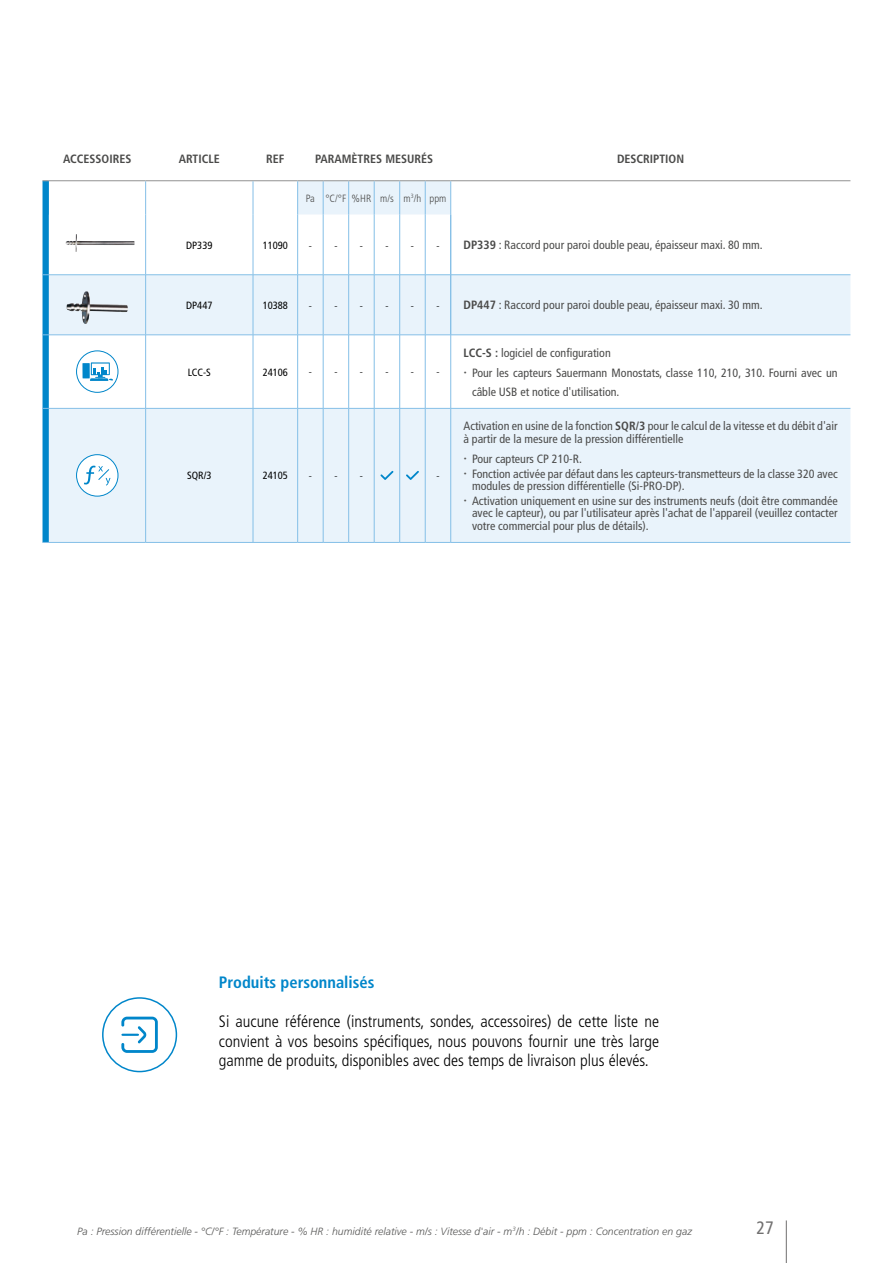
<style>
.page{position:relative;width:893px;height:1263px;background:#fff}
.page>*{position:absolute;margin:0;border:0;box-sizing:border-box;transform-origin:0 0}
.t1{font:condensed 18px "Frutiger LT Std";color:#706f6f}
.t2{font:300 condensed 16.5px/19.5px "Frutiger LT Std";color:#000;text-align:justify}
.t3{font:700 condensed 16.5px "Frutiger LT Std";color:#0086ca}
.t4{font:condensed 12px/12.5px "Frutiger LT Std";color:#4a4a49}
.t5{font:700 condensed 12px "Frutiger LT Std";color:#4a4a49}
.t6{font:italic 300 10.5px "Frutiger LT Std";color:#575756}
.t7{font:condensed 10.5px "Frutiger LT Std";color:#000}
.t8{font:10.5px "Minion Pro";color:#000}
.t9{font:300 condensed 10.5px "Frutiger LT Std";color:#4a4a49}
.s1{font-weight:700}
.s2{font-size:15px;color:#575756}
</style>
<div class="page">
<hr style="left:786px;top:1220px;width:1px;height:43px;background:#706f6f">
<svg style="left:49px;top:181px;width:801px;height:361px;fill:#e9f3fb"></svg>
<svg style="left:49px;top:215px;width:801px;height:193px"></svg>
<div style="left:451px;top:335px;width:399px;height:73px;background:#fff"></div>
<hr style="left:297px;top:215px;width:1px;height:60px;background:#84bfe7">
<hr style="left:297px;top:275px;width:1px;height:60px;background:#84bfe7">
<hr style="left:253px;top:274px;width:45px;height:1px;background:#84bfe7">
<hr style="left:253px;top:275px;width:1px;height:60px;background:#84bfe7">
<hr style="left:253px;top:335px;width:45px;height:1px;background:#84bfe7">
<hr style="left:253px;top:215px;width:1px;height:60px;background:#84bfe7">
<hr style="left:49px;top:180px;width:97px;height:1px;background:#9e9e9e">
<hr style="left:146px;top:180px;width:107px;height:1px;background:#9e9e9e">
<hr style="left:253px;top:180px;width:45px;height:1px;background:#9e9e9e">
<hr style="left:451px;top:180px;width:399px;height:1px;background:#9e9e9e">
<hr style="left:323px;top:181px;width:1px;height:34px;background:#84bfe7">
<hr style="left:348px;top:181px;width:1px;height:34px;background:#84bfe7">
<hr style="left:374px;top:181px;width:1px;height:34px;background:#84bfe7">
<hr style="left:399px;top:181px;width:1px;height:34px;background:#84bfe7">
<hr style="left:425px;top:181px;width:1px;height:34px;background:#84bfe7">
<hr style="left:450px;top:181px;width:1px;height:34px;background:#84bfe7">
<hr style="left:145px;top:215px;width:1px;height:60px;background:#84bfe7">
<hr style="left:323px;top:215px;width:1px;height:60px;background:#84bfe7">
<hr style="left:348px;top:215px;width:1px;height:60px;background:#84bfe7">
<hr style="left:374px;top:215px;width:1px;height:60px;background:#84bfe7">
<hr style="left:399px;top:215px;width:1px;height:60px;background:#84bfe7">
<hr style="left:425px;top:215px;width:1px;height:60px;background:#84bfe7">
<hr style="left:49px;top:274px;width:97px;height:1px;background:#84bfe7">
<hr style="left:146px;top:274px;width:107px;height:1px;background:#84bfe7">
<hr style="left:145px;top:275px;width:1px;height:60px;background:#84bfe7">
<hr style="left:323px;top:275px;width:1px;height:60px;background:#84bfe7">
<hr style="left:348px;top:275px;width:1px;height:60px;background:#84bfe7">
<hr style="left:374px;top:275px;width:1px;height:60px;background:#84bfe7">
<hr style="left:399px;top:275px;width:1px;height:60px;background:#84bfe7">
<svg style="left:298px;top:274px;width:152px;height:1px"></svg>
<hr style="left:425px;top:275px;width:1px;height:60px;background:#84bfe7">
<hr style="left:451px;top:274px;width:399px;height:1px;background:#84bfe7">
<hr style="left:49px;top:335px;width:97px;height:1px;background:#84bfe7">
<hr style="left:146px;top:335px;width:107px;height:1px;background:#84bfe7">
<svg style="left:298px;top:335px;width:152px;height:1px"></svg>
<hr style="left:450px;top:215px;width:1px;height:60px;background:#84bfe7">
<hr style="left:451px;top:215px;width:1px;height:60px;background:#84bfe7">
<hr style="left:450px;top:275px;width:1px;height:60px;background:#84bfe7">
<hr style="left:451px;top:275px;width:1px;height:60px;background:#84bfe7">
<hr style="left:145px;top:335px;width:1px;height:73px;background:#84bfe7">
<hr style="left:253px;top:335px;width:1px;height:73px;background:#84bfe7">
<hr style="left:297px;top:335px;width:1px;height:73px;background:#84bfe7">
<hr style="left:323px;top:335px;width:1px;height:73px;background:#84bfe7">
<hr style="left:348px;top:335px;width:1px;height:73px;background:#84bfe7">
<hr style="left:374px;top:335px;width:1px;height:73px;background:#84bfe7">
<hr style="left:399px;top:335px;width:1px;height:73px;background:#84bfe7">
<hr style="left:425px;top:335px;width:1px;height:73px;background:#84bfe7">
<hr style="left:49px;top:408px;width:97px;height:1px;background:#84bfe7">
<hr style="left:146px;top:408px;width:107px;height:1px;background:#84bfe7">
<hr style="left:145px;top:409px;width:1px;height:133px;background:#84bfe7">
<hr style="left:253px;top:408px;width:45px;height:1px;background:#84bfe7">
<hr style="left:253px;top:409px;width:1px;height:133px;background:#84bfe7">
<hr style="left:297px;top:409px;width:1px;height:133px;background:#84bfe7">
<hr style="left:323px;top:409px;width:1px;height:133px;background:#84bfe7">
<hr style="left:348px;top:409px;width:1px;height:133px;background:#84bfe7">
<hr style="left:374px;top:409px;width:1px;height:133px;background:#84bfe7">
<hr style="left:399px;top:409px;width:1px;height:133px;background:#84bfe7">
<svg style="left:298px;top:408px;width:153px;height:1px"></svg>
<hr style="left:425px;top:409px;width:1px;height:133px;background:#84bfe7">
<svg style="left:43px;top:180px;width:6px;height:363px;background:#098acb"></svg>
<hr style="left:49px;top:542px;width:97px;height:1px;background:#84bfe7">
<hr style="left:146px;top:542px;width:107px;height:1px;background:#84bfe7">
<hr style="left:253px;top:542px;width:45px;height:1px;background:#84bfe7">
<svg style="left:298px;top:542px;width:153px;height:1px"></svg>
<hr style="left:145px;top:181px;width:1px;height:34px;background:#84bfe7">
<hr style="left:253px;top:181px;width:1px;height:34px;background:#84bfe7">
<svg style="left:298px;top:180px;width:153px;height:1px"></svg>
<hr style="left:297px;top:181px;width:1px;height:34px;background:#84bfe7">
<hr style="left:451px;top:335px;width:399px;height:1px;background:#84bfe7">
<hr style="left:450px;top:335px;width:1px;height:73px;background:#84bfe7">
<hr style="left:451px;top:408px;width:399px;height:1px;background:#84bfe7">
<hr style="left:450px;top:409px;width:1px;height:133px;background:#84bfe7">
<hr style="left:451px;top:542px;width:399px;height:1px;background:#84bfe7">
<img style="left:66px;top:234px;width:69px;height:18px">
<img style="left:66px;top:291px;width:62px;height:33px">
<div style="left:77px;top:351px;width:41px;height:41px;background:#fff;border-radius:50%"></div>
<div style="left:76px;top:350px;width:42px;height:43px;border:1px solid #0086ca;border-radius:50%"></div>
<svg style="left:82px;top:362px;width:31px;height:19px"></svg>
<div style="left:77px;top:455px;width:41px;height:41px;background:#fff;border-radius:50%"></div>
<div style="left:76px;top:454px;width:42px;height:42px;border:1px solid #0086ca;border-radius:50%"></div>
<svg style="left:84px;top:466px;width:27px;height:19px"></svg>
<svg style="left:380px;top:471px;width:13px;height:9px"></svg>
<svg style="left:406px;top:471px;width:13px;height:9px"></svg>
<div style="left:102px;top:997px;width:75px;height:75px;border:2px solid #0086ca;border-radius:50%"></div>
<svg style="left:121px;top:1017px;width:37px;height:36px"></svg>
<p class="t5" style="left:63px;top:152px;width:70px">ACCESSOIRES</p>
<p class="t5" style="left:179px;top:152px;width:42px">ARTICLE</p>
<p class="t5" style="left:266px;top:152px;width:20px">REF</p>
<p class="t5" style="left:315px;top:152px;width:120px">PARAMÈTRES MESURÉS</p>
<p class="t5" style="left:617px;top:152px;width:69px">DESCRIPTION</p>
<p class="t9" style="left:306px;top:192px;width:142px">Pa °C/°F %HR m/s m<sup>3</sup>/h ppm</p>
<p class="t7" style="left:186px;top:239px;width:28px">DP339</p>
<p class="t7" style="left:263px;top:239px;width:27px">11090</p>
<p class="t8" style="left:309px;top:238px;width:31px">- -</p>
<p class="t8" style="left:360px;top:238px;width:31px">- -</p>
<p class="t8" style="left:411px;top:238px;width:31px">- -</p>
<p class="t4" style="left:463px;top:239px;width:301px"><span class="s1">DP339</span> : Raccord pour paroi double peau, épaisseur maxi. 80 mm.</p>
<p class="t7" style="left:186px;top:299px;width:28px">DP447</p>
<p class="t7" style="left:263px;top:299px;width:27px">10388</p>
<p class="t8" style="left:309px;top:298px;width:31px">- -</p>
<p class="t8" style="left:360px;top:298px;width:31px">- -</p>
<p class="t8" style="left:411px;top:298px;width:31px">- -</p>
<p class="t4" style="left:463px;top:299px;width:301px"><span class="s1">DP447</span> : Raccord pour paroi double peau, épaisseur maxi. 30 mm.</p>
<p class="t7" style="left:188px;top:366px;width:25px">LCC-S</p>
<p class="t7" style="left:263px;top:366px;width:27px">24106</p>
<p class="t8" style="left:309px;top:365px;width:31px">- -</p>
<p class="t8" style="left:360px;top:365px;width:31px">- -</p>
<p class="t8" style="left:411px;top:365px;width:31px">- -</p>
<p class="t7" style="left:187px;top:470px;width:26px">SQR/3</p>
<p class="t7" style="left:263px;top:470px;width:27px">24105</p>
<p class="t8" style="left:309px;top:469px;width:31px">- -</p>
<p class="t8" style="left:360px;top:469px;width:5px">-</p>
<p class="t8" style="left:436px;top:469px;width:5px">-</p>
<p class="t4" style="left:463px;top:342px;width:376px;line-height:20.5px"><span class="s1">LCC-S :</span> logiciel de configuration<br><span class="s2">∙</span> Pour les capteurs Sauermann Monostats, classe 110, 210, 310. Fourni avec un</p>
<p class="t4" style="left:472px;top:385px;width:149px">câble USB et notice d'utilisation.</p>
<p class="t4" style="left:463px;top:420px;width:376px">Activation en usine de la fonction <span class="s1">SQR/3</span> pour le calcul de la vitesse et du débit d'air à partir de la mesure de la pression différentielle</p>
<p class="t4" style="left:463px;top:452px;width:376px;line-height:14.5px"><span class="s2">∙</span> Pour capteurs CP 210-R.<br><span class="s2">∙</span> Fonction activée par défaut dans les capteurs-transmetteurs de la classe 320 avec</p>
<p class="t4" style="left:463px;top:479px;width:376px;line-height:14.5px;text-indent:9px">modules de pression différentielle (Si-PRO-DP).<br><span class="s2">∙</span> Activation uniquement en usine sur des instruments neufs (doit être commandée</p>
<p class="t4" style="left:472px;top:507px;width:367px">avec le capteur), ou par l'utilisateur après l'achat de l'appareil (veuillez contacter votre commercial pour plus de détails).</p>
<h2 class="t3" style="left:219px;top:973px;width:157px">Produits personnalisés</h2>
<h2 class="t2" style="left:219px;top:1012px;width:442px">Si aucune référence (instruments, sondes, accessoires) de cette liste ne convient à vos besoins spécifiques, nous pouvons fournir une très large gamme de produits, disponibles avec des temps de livraison plus élevés.</h2>
<p class="t6" style="left:77px;top:1225px;width:616px">Pa : Pression différentielle - °C/°F : Température - % HR : humidité relative - m/s : Vitesse d'air - m<sup>3</sup>/h : Débit - ppm : Concentration en gaz</p>
<h1 class="t1" style="left:757px;top:1217px;width:19px">27</h1>
</div>
